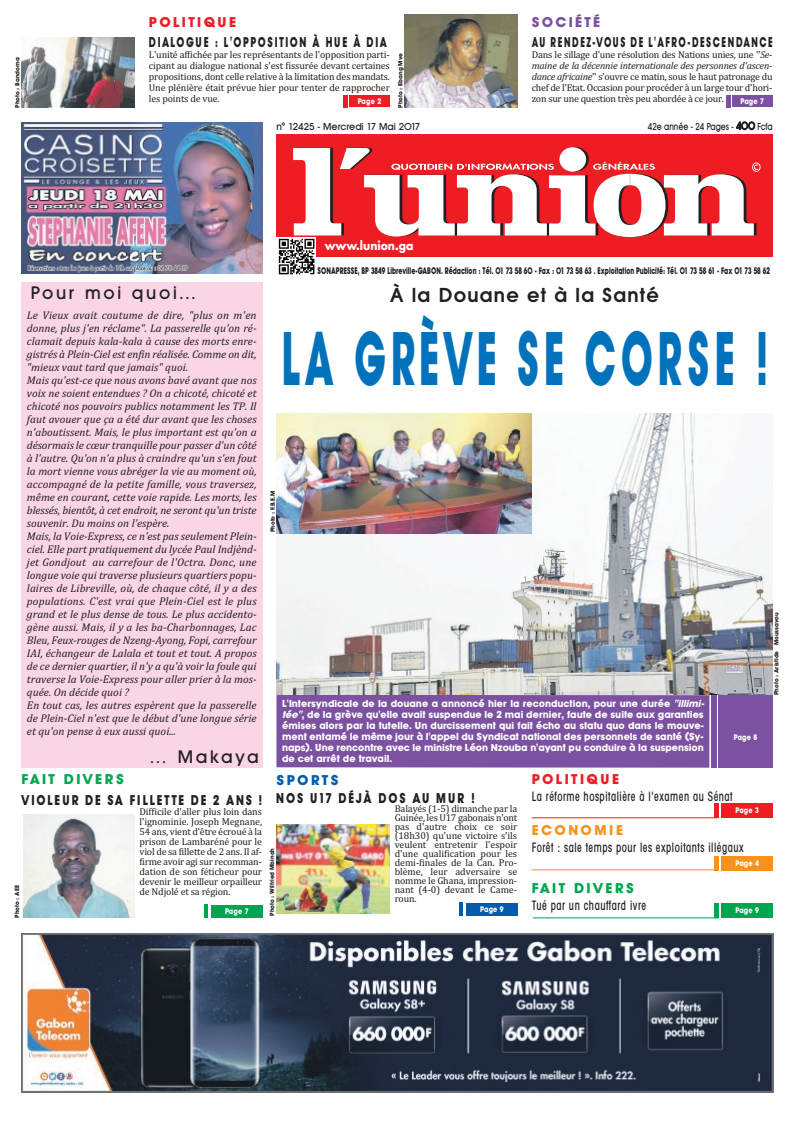
<style>
.page{position:relative;width:794px;height:1129px;background:#fff}
.page>*{position:absolute;margin:0;border:0;box-sizing:border-box;transform-origin:0 0}
.t1{font:700 75px "Avant Garde BQ";letter-spacing:.12em;color:#0072bc;scale:.53 1}
.t2{font:600 20px "Avant Garde BQ";letter-spacing:.06em;color:#231f20}
.t3{font:500 18px "Avant Garde BQ";letter-spacing:.15em;color:#231f20}
.t4{font:700 14px "Avant Garde BQ";letter-spacing:.17em;color:#231f20;scale:.8 1}
.t5{font:700 14px "Avant Garde BQ";letter-spacing:.17em;color:#231f20;scale:.65 1}
.t6{font:700 14px "Avant Garde BQ";letter-spacing:.17em;color:#231f20;scale:.7 1}
.t7{font:700 14px "Avant Garde BQ";letter-spacing:.15em;color:#00a54f}
.t8{font:700 14px "Avant Garde BQ";letter-spacing:.17em;color:#ee1d23}
.t9{font:700 14px "Avant Garde BQ";letter-spacing:.17em;color:#f7931d}
.t10{font:700 14px "Avant Garde BQ";letter-spacing:.16em;color:#7c51a1}
.t11{font:700 14px "Avant Garde BQ";letter-spacing:.17em;color:#015aaa}
.t12{font:500 condensed 13px "Avant Garde";letter-spacing:.05em;color:#231f20;scale:.8 1}
.t13{font:700 11.9px "Futura";color:#fff;scale:.91 1}
.t14{font:italic 11.2px/13px "Cambria";color:#231f20}
.t15{font:10px/9px "Cambria";letter-spacing:-.015em;color:#231f20;text-align:justify}
.t16{font:700 10px/11px "Avant Garde BQ";color:#fff}
.t17{font:500 10px "Avant Garde BQ";color:#231f20}
.t18{font:500 10px "Avant Garde BQ";color:#231f20;scale:.8 1}
.t19{font:700 9.4px "Avant Garde BQ";color:#231f20;scale:.68 1}
.t20{font:700 8px "Avant Garde BQ";letter-spacing:.02em;color:#fff;scale:.85 1}
.t21{font:700 6px "Avant Garde BQ";color:#231f20}
.s1{font-style:italic}
.s2{font-size:11px}
</style>
<div class="page">
<div style="left:276px;top:135px;width:496px;height:122px;background:#ee1d23"></div>
<svg style="left:293px;top:148px;width:467px;height:89px"></svg>
<div style="left:21px;top:283px;width:241px;height:485px;background:#fad5e5"></div>
<hr style="left:531px;top:817px;width:186px;height:1px;background:#ee1d23">
<hr style="left:531px;top:869px;width:186px;height:1px;background:#f7931d">
<hr style="left:532px;top:917px;width:186px;height:1px;background:#00a54f">
<div style="left:276px;top:694px;width:433px;height:73px;background:#7c51a1"></div>
<img style="left:276px;top:238px;width:39px;height:37px">
<img style="left:21px;top:123px;width:241px;height:150px">
<img style="left:21px;top:933px;width:752px;height:159px">
<div style="left:721px;top:803px;width:51px;height:14px;background:#ee1d23"></div>
<div style="left:714px;top:803px;width:5px;height:14px;background:#ee1d23"></div>
<div style="left:721px;top:855px;width:51px;height:14px;background:#f7931d"></div>
<div style="left:714px;top:855px;width:5px;height:14px;background:#f7931d"></div>
<div style="left:721px;top:903px;width:51px;height:14px;background:#00a54f"></div>
<div style="left:714px;top:903px;width:5px;height:14px;background:#00a54f"></div>
<div style="left:718px;top:694px;width:54px;height:73px;background:#7c51a1"></div>
<div style="left:711px;top:694px;width:5px;height:73px;background:#7c51a1"></div>
<img style="left:276px;top:413px;width:496px;height:281px">
<img style="left:276px;top:413px;width:255px;height:120px">
<div style="left:349px;top:95px;width:40px;height:12px;background:#ee1d23"></div>
<hr style="left:343px;top:95px;width:4px;height:13px;background:#ee1d23">
<img style="left:21px;top:37px;width:114px;height:71px">
<div style="left:732px;top:95px;width:40px;height:12px;background:#7c51a1"></div>
<hr style="left:726px;top:95px;width:4px;height:13px;background:#7c51a1">
<img style="left:405px;top:14px;width:112px;height:94px">
<div style="left:211px;top:904px;width:51px;height:13px;background:#00a54f"></div>
<img style="left:23px;top:814px;width:111px;height:103px">
<hr style="left:204px;top:904px;width:4px;height:13px;background:#00a54f">
<div style="left:466px;top:902px;width:51px;height:13px;background:#015aaa"></div>
<img style="left:276px;top:824px;width:114px;height:89px">
<hr style="left:459px;top:902px;width:4px;height:13px;background:#015aaa">
<p class="t21" style="left:14px;top:108px;width:52px;rotate:-90deg">Photo : Bandoma</p>
<p class="t8" style="left:149px;top:14px;width:89px">POLITIQUE</p>
<p class="t6" style="left:149px;top:34px;width:341px">DIALOGUE : L'OPPOSITION À HUE À DIA</p>
<p class="t15" style="left:149px;top:49px;width:242px;line-height:11px">L'unité affichée par les représentants de l'opposition parti&shy;cipant au dialogue national s'est fissurée devant certaines propositions, dont celle relative à la limitation des mandats.<br>Une plénière était prévue hier pour tenter de rapprocher les points de vue.</p>
<p class="t20" style="left:358px;top:97px;width:29px">Page 2</p>
<p class="t21" style="left:397px;top:108px;width:56px;rotate:-90deg">Photo : Ebang Mve</p>
<p class="t10" style="left:531px;top:14px;width:70px">SOCIÉTÉ</p>
<p class="t5" style="left:532px;top:34px;width:372px">AU RENDEZ-VOUS DE L'AFRO-DESCENDANCE</p>
<p class="t15" style="left:531px;top:49px;width:242px;line-height:11px">Dans le sillage d'une résolution des Nations unies, une ''<span class="s1">Se&shy;maine de la décennie internationale des personnes d’ascen&shy;dance africaine</span>'' s’ouvre ce matin, sous le haut patronage du chef de l'Etat. Occasion pour procéder à un large tour d'hori&shy;zon sur une question très peu abordée à ce jour.</p>
<p class="t20" style="left:740px;top:97px;width:29px">Page 7</p>
<p class="t17" style="left:276px;top:121px;width:145px">n° 12425 - Mercredi 17 Mai 2017</p>
<p class="t18" style="left:648px;top:121px;width:157px">42e année - 24 Pages - <span class="s2">400</span> Fcfa</p>
<h3 class="t3" style="left:31px;top:283px;width:166px">Pour moi quoi...</h3>
<p class="t13" style="left:325px;top:240px;width:99px">www.lunion.ga</p>
<p class="t19" style="left:317px;top:266px;width:667px">SONAPRESSE, BP 3849 Libreville-GABON. Rédaction : Tél. 01 73 58 60 - Fax : 01 73 58 63 . Exploitation Publicité: Tél. 01 73 58 61 - Fax 01 73 58 62</p>
<h2 class="t2" style="left:390px;top:284px;width:270px">À la Douane et à la Santé</h2>
<p class="t14" style="left:27px;top:308px;width:231px">Le Vieux avait coutume de dire, "plus on m'en donne, plus j'en réclame". La passerelle qu'on ré&shy;clamait depuis kala-kala à cause des morts enre&shy;gistrés à Plein-Ciel est enfin réalisée. Comme on dit, "mieux vaut tard que jamais" quoi.<br>Mais qu'est-ce que nous avons bavé avant que nos voix ne soient entendues ? On a chicoté, chicoté et chicoté nos pouvoirs publics notamment les TP. Il faut avouer que ça a été dur avant que les choses n'aboutissent. Mais, le plus important est qu'on a désormais le cœur tranquille pour passer d'un côté à l'autre. Qu'on n’a plus à craindre qu'un s'en fout la mort vienne vous abréger la vie au moment où, accompagné de la petite famille, vous traversez, même en courant, cette voie rapide. Les morts, les blessés, bientôt, à cet endroit, ne seront qu'un triste souvenir. Du moins on l’espère.<br>Mais, la Voie-Express, ce n'est pas seulement Plein&shy;ciel. Elle part pratiquement du lycée Paul Indjènd&shy;jet Gondjout au carrefour de l'Octra. Donc, une longue voie qui traverse plusieurs quartiers popu&shy;laires de Libreville, où, de chaque côté, il y a des populations. C'est vrai que Plein-Ciel est le plus grand et le plus dense de tous. Le plus accidento&shy;gène aussi. Mais, il y a les ba-Charbonnages, Lac Bleu, Feux-rouges de Nzeng-Ayong, Fopi, carrefour IAI, échangeur de Lalala et tout et tout. A propos de ce dernier quartier, il n'y a qu'à voir la foule qui traverse la Voie-Express pour aller prier à la mos&shy;quée. On décide quoi ?<br>En tout cas, les autres espèrent que la passerelle de Plein-Ciel n'est que le début d'une longue série et qu'on pense à eux aussi quoi...</p>
<p class="t7" style="left:21px;top:771px;width:104px">FAIT DIVERS</p>
<h3 class="t3" style="left:149px;top:746px;width:111px">… Makaya</h3>
<p class="t4" style="left:21px;top:791px;width:302px">VIOLEUR DE SA FILLETTE DE 2 ANS !</p>
<p class="t15" style="left:139px;top:806px;width:124px;line-height:10px">Difficile d'aller plus loin dans l'ignominie. Joseph Megnane, 54 ans, vient d'être écroué à la prison de Lambaréné pour le viol de sa fillette de 2 ans. Il af&shy;firme avoir agi sur recomman&shy;dation de son féticheur pour devenir le meilleur orpailleur de Ndjolé et sa région.</p>
<p class="t21" style="left:14px;top:917px;width:34px;rotate:-90deg">Photo : AEE</p>
<p class="t20" style="left:225px;top:906px;width:29px">Page 7</p>
<h1 class="t1" style="left:282px;top:316px;width:918px">LA GRÈVE SE CORSE !</h1>
<p class="t21" style="left:269px;top:532px;width:43px;rotate:-90deg">Photo : F.B.E.M</p>
<p class="t16" style="left:282px;top:697px;width:426px">L'Intersyndicale de la douane a annoncé hier la reconduction, pour une durée <span class="s1">"illimi&shy;tée"</span>, de la grève qu'elle avait suspendue le 2 mai dernier, faute de suite aux garanties émises alors par la tutelle. Un durcissement qui fait écho au statu quo dans le mouve&shy;ment entamé le même jour à l'appel du Syndicat national des personnels de santé (Sy&shy;naps). Une rencontre avec le ministre Léon Nzouba n'ayant pu conduire à la suspension de cet arrêt de travail.</p>
<p class="t4" style="left:276px;top:790px;width:249px">NOS U17 DÉJÀ DOS AU MUR !</p>
<p class="t15" style="left:395px;top:804px;width:124px">Balayés (1-5) dimanche par la Guinée, les U17 gabonais n'ont pas d'autre choix ce soir (18h30) qu'une victoire s'ils veulent entretenir l'espoir d'une qualification pour les demi-finales de la Can. Pro&shy;blème, leur adversaire se nomme le Ghana, impression&shy;nant (4-0) devant le Came&shy;roun.</p>
<p class="t20" style="left:735px;top:806px;width:29px">Page 3</p>
<p class="t20" style="left:733px;top:732px;width:29px">Page 8</p>
<p class="t8" style="left:531px;top:770px;width:89px">POLITIQUE</p>
<p class="t12" style="left:532px;top:791px;width:253px">La réforme hospitalière à l'examen au Sénat</p>
<p class="t9" style="left:531px;top:822px;width:93px">ECONOMIE</p>
<p class="t12" style="left:532px;top:842px;width:267px">Forêt : sale temps pour les exploitants illégaux</p>
<p class="t7" style="left:531px;top:880px;width:104px">FAIT DIVERS</p>
<p class="t12" style="left:532px;top:900px;width:144px">Tué par un chauffard ivre</p>
<p class="t11" style="left:276px;top:771px;width:63px">SPORTS</p>
<p class="t21" style="left:269px;top:915px;width:69px;rotate:-90deg">Photo : Wilfried Mbinah</p>
<p class="t20" style="left:735px;top:858px;width:29px">Page 4</p>
<p class="t20" style="left:480px;top:904px;width:29px">Page 9</p>
<p class="t20" style="left:735px;top:905px;width:29px">Page 9</p>
<p class="t21" style="left:773px;top:694px;width:84px;rotate:-90deg">Photo : Aristide Moussavou</p>
</div>
